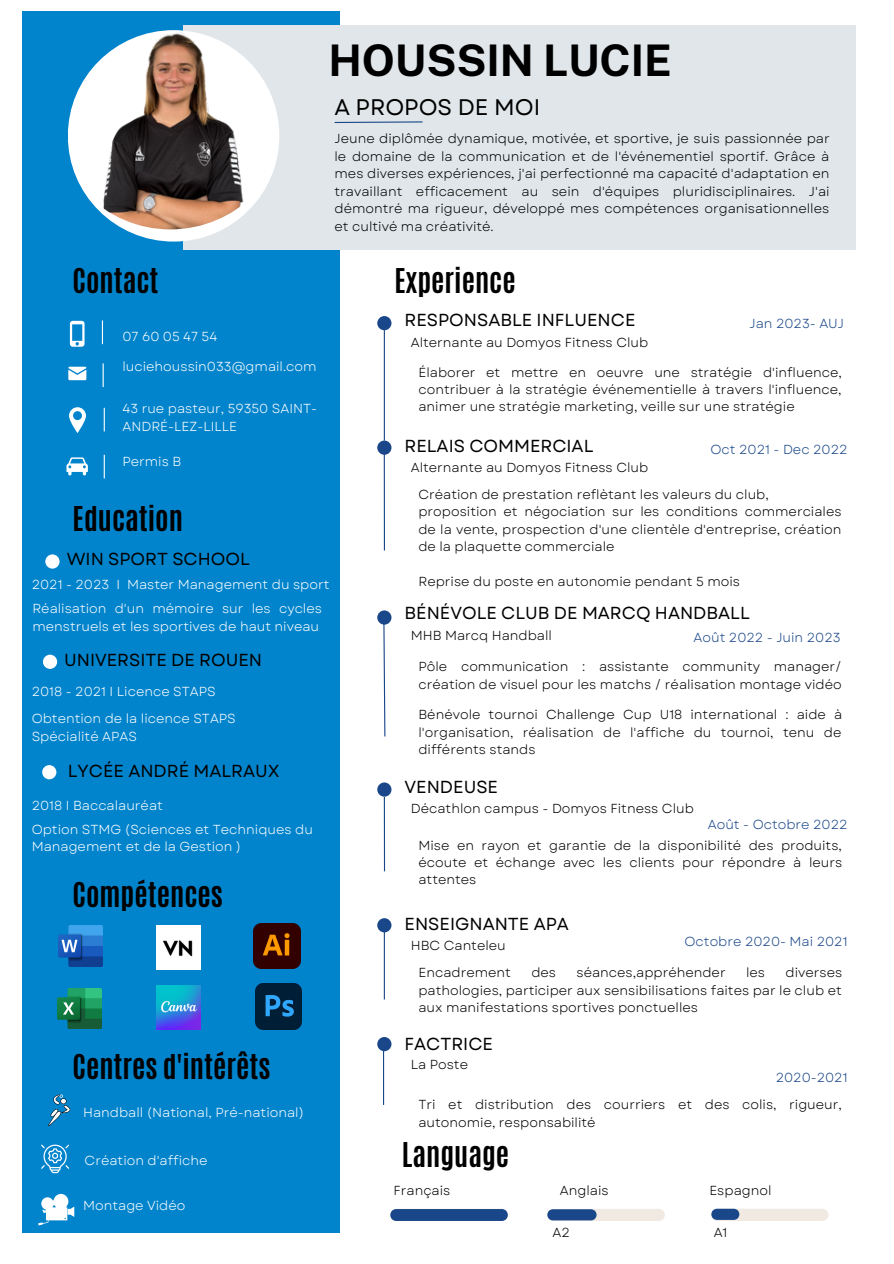
<style>
.page{position:relative;width:894px;height:1264px;background:#fff}
.page>*{position:absolute;margin:0;border:0;box-sizing:border-box;transform-origin:0 0}
.t1{font:700 43.5px "Public Sans";color:#000}
.t2{font:700 28.5px "Antonio";color:#000}
.t3{font:22.5px "Garet";color:#000}
.t4{font:17.4px "Garet";color:#000}
.t5{font:13.05px/17.4px "Garet";color:#000;text-align:justify}
.t6{font:13.05px/17.4px "Garet";color:#fff}
.t7{font:13.05px "Garet";color:#1a4789}
</style>
<div class="page">
<div style="left:22px;top:11px;width:318px;height:1221px;background:#0284cc"></div>
<div style="left:183px;top:25px;width:672px;height:224px;background:#e0e6e9"></div>
<svg style="left:69px;top:407px;width:17px;height:26px"></svg>
<svg style="left:68px;top:367px;width:18px;height:13px"></svg>
<svg style="left:70px;top:321px;width:14px;height:26px"></svg>
<div style="left:377px;top:316px;width:14px;height:14px;background:#1a4789;border-radius:50%"></div>
<div style="left:377px;top:440px;width:14px;height:15px;background:#1a4789;border-radius:50%"></div>
<div style="left:45px;top:554px;width:15px;height:14px;background:#fff;border-radius:50%"></div>
<div style="left:43px;top:654px;width:14px;height:15px;background:#fff;border-radius:50%"></div>
<div style="left:377px;top:610px;width:14px;height:14px;background:#1a4789;border-radius:50%"></div>
<div style="left:710px;top:1208px;width:118px;height:12px;background:#f1eae2;border-radius:6px"></div>
<div style="left:547px;top:1208px;width:117px;height:13px;background:#f1eae2;border-radius:6px"></div>
<svg style="left:711px;top:1208px;width:28px;height:11px"></svg>
<svg style="left:547px;top:1209px;width:49px;height:11px"></svg>
<div style="left:390px;top:1208px;width:117px;height:12px;background:#fbf9f7;border-radius:6px"></div>
<svg style="left:390px;top:1209px;width:117px;height:11px"></svg>
<img style="left:68px;top:30px;width:211px;height:199px">
<svg style="left:104px;top:408px;width:1px;height:23px"></svg>
<svg style="left:103px;top:363px;width:1px;height:24px"></svg>
<svg style="left:102px;top:320px;width:1px;height:24px"></svg>
<hr style="left:383px;top:330px;width:2px;height:110px;background:#1a4789">
<svg style="left:382px;top:624px;width:4px;height:113px"></svg>
<hr style="left:384px;top:797px;width:1px;height:74px;background:#1a4789">
<div style="left:377px;top:782px;width:14px;height:14px;background:#1a4789;border-radius:50%"></div>
<div style="left:42px;top:765px;width:14px;height:14px;background:#fff;border-radius:50%"></div>
<img style="left:58px;top:925px;width:44px;height:41px">
<img style="left:57px;top:988px;width:44px;height:40px">
<img style="left:156px;top:925px;width:44px;height:44px">
<img style="left:156px;top:985px;width:44px;height:44px">
<img style="left:254px;top:923px;width:46px;height:45px">
<img style="left:255px;top:984px;width:46px;height:45px">
<svg style="left:48px;top:1094px;width:22px;height:31px"></svg>
<svg style="left:41px;top:1144px;width:28px;height:29px"></svg>
<svg style="left:38px;top:1193px;width:36px;height:32px"></svg>
<div style="left:377px;top:1036px;width:14px;height:15px;background:#1a4789;border-radius:50%"></div>
<hr style="left:383px;top:1050px;width:1px;height:54px;background:#1a4789">
<hr style="left:383px;top:448px;width:2px;height:102px;background:#1a4789">
<svg style="left:334px;top:121px;width:89px;height:2px"></svg>
<div style="left:377px;top:918px;width:14px;height:14px;background:#1a4789;border-radius:50%"></div>
<hr style="left:383px;top:922px;width:2px;height:77px;background:#1a4789">
<svg style="left:66px;top:457px;width:22px;height:18px"></svg>
<svg style="left:104px;top:455px;width:1px;height:23px"></svg>
<p class="t1" style="left:328px;top:35px;width:344px">HOUSSIN LUCIE</p>
<p class="t3" style="left:334px;top:90px;width:207px">A PROPOS DE MOI</p>
<p class="t5" style="left:334px;top:130px;width:496px">Jeune diplômée dynamique, motivée, et sportive, je suis passionnée par le domaine de la communication et de l'événementiel sportif. Grâce à mes diverses expériences, j'ai perfectionné ma capacité d'adaptation en travaillant efficacement au sein d'équipes pluridisciplinaires. J'ai démontré ma rigueur, développé mes compétences organisationnelles et cultivé ma créativité.</p>
<p class="t2" style="left:73px;top:261px;width:87px">Contact</p>
<p class="t2" style="left:394px;top:261px;width:123px">Experience</p>
<p class="t4" style="left:404px;top:307px;width:232px">RESPONSABLE INFLUENCE</p>
<p class="t7" style="left:749px;top:314px;width:96px">Jan 2023- AUJ</p>
<p class="t6" style="left:122px;top:327px;width:96px">07 60 05 47 54</p>
<p class="t5" style="left:410px;top:334px;width:239px">Alternante au Domyos Fitness Club</p>
<p class="t6" style="left:122px;top:358px;width:195px">luciehoussin033@gmail.com</p>
<p class="t6" style="left:122px;top:400px;width:196px">43 rue pasteur, 59350 SAINT-<br>ANDRÉ-LEZ-LILLE</p>
<p class="t5" style="left:418px;top:363px;width:425px">Élaborer et mettre en oeuvre une stratégie d'influence, contribuer à la stratégie événementielle à travers l'influence, animer une stratégie marketing, veille sur une stratégie</p>
<p class="t4" style="left:404px;top:433px;width:190px">RELAIS COMMERCIAL</p>
<p class="t7" style="left:710px;top:440px;width:139px">Oct 2021 - Dec 2022</p>
<p class="t6" style="left:122px;top:453px;width:60px">Permis B</p>
<p class="t5" style="left:410px;top:459px;width:239px">Alternante au Domyos Fitness Club</p>
<p class="t2" style="left:73px;top:498px;width:112px">Education</p>
<p class="t4" style="left:67px;top:546px;width:184px">WIN SPORT SCHOOL</p>
<p class="t6" style="left:32px;top:575px;width:299px">2021 - 2023 I Master Management du sport</p>
<p class="t5" style="left:418px;top:486px;width:352px">Création de prestation reflètant les valeurs du club,</p>
<p class="t5" style="left:418px;top:503px;width:424px">proposition et négociation sur les conditions commerciales de la vente, prospection d'une clientèle d'entreprise, création de la plaquette commerciale</p>
<p class="t5" style="left:418px;top:573px;width:323px">Reprise du poste en autonomie pendant 5 mois</p>
<p class="t6" style="left:32px;top:600px;width:291px">Réalisation d'un mémoire sur les cycles menstruels et les sportives de haut niveau</p>
<p class="t4" style="left:404px;top:600px;width:346px">BÉNÉVOLE CLUB DE MARCQ HANDBALL</p>
<p class="t5" style="left:410px;top:626px;width:143px">MHB Marcq Handball</p>
<p class="t7" style="left:693px;top:628px;width:148px">Août 2022 - Juin 2023</p>
<p class="t4" style="left:64px;top:647px;width:199px">UNIVERSITE DE ROUEN</p>
<p class="t6" style="left:32px;top:683px;width:185px">2018 - 2021 I Licence STAPS</p>
<p class="t6" style="left:32px;top:710px;width:206px">Obtention de la licence STAPS</p>
<p class="t6" style="left:32px;top:727px;width:107px">Spécialité APAS</p>
<p class="t4" style="left:68px;top:758px;width:213px">LYCÉE ANDRÉ MALRAUX</p>
<p class="t6" style="left:32px;top:796px;width:133px">2018 I Baccalauréat</p>
<p class="t6" style="left:32px;top:820px;width:283px">Option STMG (Sciences et Techniques du<br>Management et de la Gestion )</p>
<p class="t2" style="left:73px;top:874px;width:152px">Compétences</p>
<p class="t2" style="left:73px;top:1046px;width:199px">Centres d'intérêts</p>
<p class="t6" style="left:83px;top:1103px;width:222px">Handball (National, Pré-national)</p>
<p class="t6" style="left:85px;top:1151px;width:124px">Création d'affiche</p>
<p class="t6" style="left:83px;top:1196px;width:104px">Montage Vidéo</p>
<p class="t5" style="left:418px;top:658px;width:424px">Pôle communication : assistante community manager/ création de visuel pour les matchs / réalisation montage vidéo</p>
<p class="t5" style="left:418px;top:706px;width:425px">Bénévole tournoi Challenge Cup U18 international : aide à l'organisation, réalisation de l'affiche du tournoi, tenu de différents stands</p>
<p class="t4" style="left:404px;top:774px;width:95px">VENDEUSE</p>
<p class="t5" style="left:410px;top:799px;width:284px">Décathlon campus - Domyos Fitness Club</p>
<p class="t5" style="left:418px;top:836px;width:425px">Mise en rayon et garantie de la disponibilité des produits, écoute et échange avec les clients pour répondre à leurs attentes</p>
<p class="t7" style="left:707px;top:815px;width:141px">Août - Octobre 2022</p>
<p class="t4" style="left:404px;top:911px;width:166px">ENSEIGNANTE APA</p>
<p class="t5" style="left:410px;top:937px;width:97px">HBC Canteleu</p>
<p class="t7" style="left:684px;top:932px;width:164px">Octobre 2020- Mai 2021</p>
<p class="t5" style="left:418px;top:964px;width:94px">Encadrement</p>
<p class="t5" style="left:531px;top:964px;width:26px">des</p>
<p class="t5" style="left:576px;top:964px;width:151px">séances,appréhender</p>
<p class="t5" style="left:745px;top:964px;width:21px">les</p>
<p class="t5" style="left:418px;top:964px;width:425px;text-indent:367px">diverses pathologies, participer aux sensibilisations faites par le club et aux manifestations sportives ponctuelles</p>
<p class="t4" style="left:404px;top:1030px;width:90px">FACTRICE</p>
<p class="t5" style="left:410px;top:1056px;width:59px">La Poste</p>
<p class="t7" style="left:775px;top:1067px;width:73px">2020-2021</p>
<p class="t5" style="left:418px;top:1096px;width:425px">Tri et distribution des courriers et des colis, rigueur, autonomie, responsabilité</p>
<p class="t2" style="left:402px;top:1134px;width:109px">Language</p>
<p class="t5" style="left:393px;top:1181px;width:58px">Français</p>
<p class="t5" style="left:559px;top:1181px;width:50px">Anglais</p>
<p class="t5" style="left:709px;top:1181px;width:64px">Espagnol</p>
<p class="t5" style="left:552px;top:1223px;width:19px">A2</p>
<p class="t5" style="left:713px;top:1223px;width:15px">A1</p>
</div>
